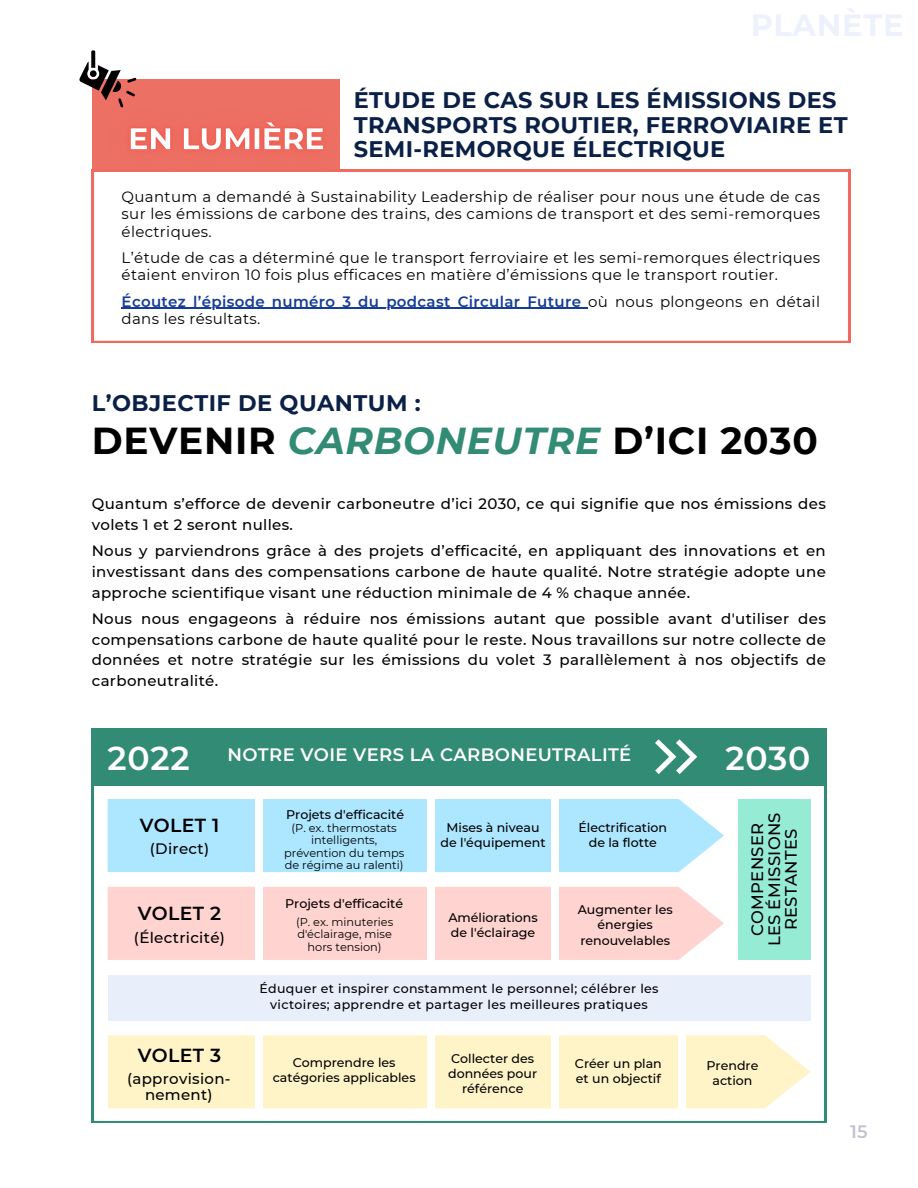
<style>
.page{position:relative;width:918px;height:1188px;background:#fff}
.page>*{position:absolute;margin:0;border:0;box-sizing:border-box;transform-origin:0 0}
.t1{font:700 37.5px "Montserrat";letter-spacing:.02em;color:#000}
.t2{font:600 33px "Montserrat";letter-spacing:.02em;color:#fff}
.t3{font:700 22.5px/24.8px "Montserrat";letter-spacing:.015em;color:#0a2046}
.t4{font:600 18.9px "Montserrat";letter-spacing:.02em;color:#000}
.t5{font:600 18px "Montserrat";letter-spacing:.02em;color:#fff}
.t6{font:600 18px "Montserrat";color:#c3c2cf}
.t7{font:500 16.5px/17px "Montserrat";letter-spacing:.02em;color:#000;text-align:center}
.t8{font:500 15.15px "Montserrat";letter-spacing:.02em;color:#000}
.t9{font:500 15px/20.7px "Montserrat";letter-spacing:.02em;color:#000;text-align:justify}
.t10{font:15px/17.5px "Montserrat";letter-spacing:.02em;color:#000;text-align:justify}
.t11{font:600 15px/17.5px "Montserrat";letter-spacing:.02em;color:#153c97}
.t12{font:500 12.6px/15.1px "Montserrat";color:#000;text-align:center}
.t13{font:500 12.6px/16px "Montserrat";letter-spacing:.025em;color:#000;text-align:center}
.t14{font:11.4px/12.3px "Montserrat";color:#000;text-align:center}
.s1{font-weight:400;color:#000}
.s2{font-style:italic;color:#328b74}
</style>
<div class="page">
<svg style="left:79px;top:50px;width:57px;height:36px"></svg>
<svg style="left:92px;top:170px;width:758px;height:173px"></svg>
<img style="left:88px;top:79px;width:277px;height:119px">
<hr style="left:122px;top:308px;width:466px;height:1px;background:#153c97">
<svg style="left:92px;top:785px;width:734px;height:338px"></svg>
<div style="left:108px;top:799px;width:616px;height:73px;background:#ade7ff"></div>
<div style="left:108px;top:975px;width:702px;height:45px;background:#e8effb"></div>
<div style="left:92px;top:728px;width:734px;height:57px;background:#328b74"></div>
<div style="left:738px;top:799px;width:72px;height:161px;background:#96ebd5"></div>
<div style="left:108px;top:887px;width:616px;height:73px;background:#ffd3cf"></div>
<div style="left:108px;top:1035px;width:702px;height:73px;background:#fff4c8"></div>
<div style="left:255px;top:787px;width:8px;height:188px;background:#fff"></div>
<div style="left:255px;top:1022px;width:8px;height:96px;background:#fff"></div>
<div style="left:427px;top:786px;width:8px;height:188px;background:#fff"></div>
<div style="left:427px;top:1021px;width:8px;height:96px;background:#fff"></div>
<div style="left:552px;top:786px;width:7px;height:188px;background:#fff"></div>
<div style="left:552px;top:1021px;width:7px;height:96px;background:#fff"></div>
<div style="left:678px;top:1024px;width:7px;height:96px;background:#fff"></div>
<svg style="left:655px;top:739px;width:42px;height:35px"></svg>
<p class="t3" style="left:354px;top:87px;width:495px">ÉTUDE DE CAS SUR LES ÉMISSIONS DES<br>TRANSPORTS ROUTIER, FERROVIAIRE ET<br>SEMI-REMORQUE ÉLECTRIQUE</p>
<p class="t10" style="left:122px;top:187px;width:700px">Quantum a demandé à Sustainability Leadership de réaliser pour nous une étude de cas sur les émissions de carbone des trains, des camions de transport et des semi-remorques électriques.</p>
<p class="t10" style="left:122px;top:249px;width:700px">L’étude de cas a déterminé que le transport ferroviaire et les semi-remorques électriques étaient environ 10 fois plus efficaces en matière d’émissions que le transport routier.</p>
<p class="t11" style="left:122px;top:292px;width:700px">Écoutez l’épisode numéro 3 du podcast Circular Future <span class="s1">où nous plongeons en détail dans les résultats.</span></p>
<p class="t3" style="left:92px;top:390px;width:330px">L’OBJECTIF DE QUANTUM :</p>
<p class="t1" style="left:92px;top:417px;width:728px">DEVENIR <span class="s2">CARBONEUTRE</span> D’ICI 2030</p>
<p class="t9" style="left:92px;top:493px;width:736px">Quantum s’efforce de devenir carboneutre d’ici 2030, ce qui signifie que nos émissions des volets 1 et 2 seront nulles.</p>
<p class="t9" style="left:92px;top:541px;width:736px">Nous y parviendrons grâce à des projets d’efficacité, en appliquant des innovations et en investissant dans des compensations carbone de haute qualité. Notre stratégie adopte une approche scientifique visant une réduction minimale de 4 % chaque année.</p>
<p class="t9" style="left:92px;top:609px;width:736px">Nous nous engageons à réduire nos émissions autant que possible avant d'utiliser des compensations carbone de haute qualité pour le reste. Nous travaillons sur notre collecte de données et notre stratégie sur les émissions du volet 3 parallèlement à nos objectifs de carboneutralité.</p>
<p class="t2" style="left:108px;top:738px;width:83px">2022</p>
<p class="t5" style="left:228px;top:744px;width:405px">NOTRE VOIE VERS LA CARBONEUTRALITÉ</p>
<p class="t2" style="left:726px;top:738px;width:86px">2030</p>
<p class="t4" style="left:140px;top:814px;width:81px">VOLET 1</p>
<p class="t8" style="left:150px;top:839px;width:61px">(Direct)</p>
<p class="t4" style="left:138px;top:902px;width:85px">VOLET 2</p>
<p class="t8" style="left:134px;top:928px;width:93px">(Électricité)</p>
<p class="t12" style="left:286px;top:807px;width:120px">Projets d'efficacité</p>
<p class="t14" style="left:284px;top:822px;width:122px">(P. ex. thermostats intelligents, prévention du temps de régime au ralenti)</p>
<p class="t12" style="left:285px;top:896px;width:120px">Projets d'efficacité</p>
<p class="t14" style="left:296px;top:916px;width:99px">(P. ex. minuteries d'éclairage, mise hors tension)</p>
<p class="t12" style="left:440px;top:820px;width:107px">Mises à niveau de l'équipement</p>
<p class="t12" style="left:448px;top:910px;width:91px;text-align:left">Améliorations de l'éclairage</p>
<p class="t12" style="left:579px;top:820px;width:90px">Électrification de la flotte</p>
<p class="t12" style="left:578px;top:902px;width:96px">Augmenter les énergies renouvelables</p>
<p class="t7" style="left:749px;top:946px;width:136px;rotate:-90deg">COMPENSER<br>LES ÉMISSIONS<br>RESTANTES</p>
<p class="t13" style="left:259px;top:980px;width:401px">Éduquer et inspirer constamment le personnel; célébrer les victoires; apprendre et partager les meilleures pratiques</p>
<p class="t4" style="left:138px;top:1044px;width:85px">VOLET 3</p>
<p class="t9" style="left:127px;top:1071px;width:105px;line-height:15.8px;text-align:center">(approvision&shy;nement)</p>
<p class="t12" style="left:273px;top:1055px;width:144px">Comprendre les catégories applicables</p>
<p class="t12" style="left:448px;top:1051px;width:91px">Collecter des données pour référence</p>
<p class="t12" style="left:575px;top:1056px;width:88px;text-align:left">Créer un plan et un objectif</p>
<p class="t12" style="left:707px;top:1058px;width:53px">Prendre</p>
<p class="t12" style="left:713px;top:1073px;width:42px">action</p>
<p class="t6" style="left:850px;top:1121px;width:19px">15</p>
</div>
